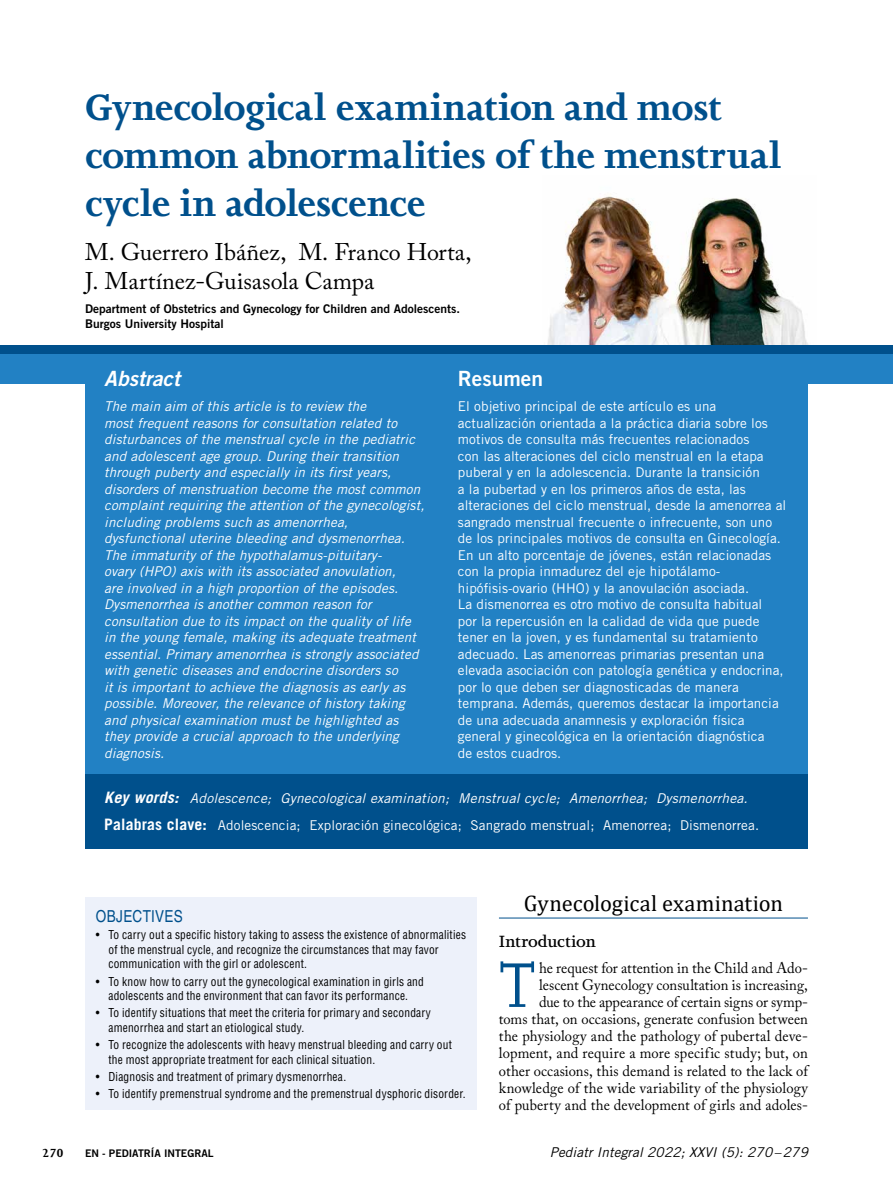
<style>
.page{position:relative;width:893px;height:1191px;background:#fff}
.page>*{position:absolute;margin:0;border:0;box-sizing:border-box;transform-origin:0 0}
.t1{font:72.6px "Joanna MT Std";color:#00508c;scale:.95 1}
.t2{font:700 42px/48px "Joanna MT Std";letter-spacing:-.01em;color:#00508c}
.t3{font:24px/28.8px "Adobe Caslon Pro";letter-spacing:-.005em;color:#000}
.t4{font:22.5px "Cambria";color:#000}
.t5{font:italic 21px "Trade Gothic Bold Two";color:#fff}
.t6{font:21px "Trade Gothic Bold Two";color:#fff}
.t7{font:600 18.75px "Joanna MT Std";letter-spacing:-.015em;color:#000}
.t8{font:condensed 16.5px "Helvetica";letter-spacing:.02em;color:#00508c}
.t9{font:15.3px/17.1px "Adobe Caslon Pro";letter-spacing:.005em;color:#000;text-align:right;scale:.95 1}
.t10{font:13.5px/16.5px "Trade Gothic";letter-spacing:.005em;color:#fff}
.t11{font:italic 13.5px/16.5px "Trade Gothic";letter-spacing:.01em;color:#fff}
.t12{font:italic 13.5px "Trade Gothic";letter-spacing:.01em;color:#000}
.t13{font:700 13.5px "Joanna MT Std";color:#000}
.t14{font:condensed 12px/14.4px "Helvetica";letter-spacing:.02em;color:#000;scale:.95 1}
.t15{font:12px/15px "Trade Gothic Bold Two";color:#000}
.t16{font:10.5px "Trade Gothic Bold Two";color:#000}
.s1{font-weight:700;font-style:italic;font-size:15.75px}
.s2{font-style:italic}
.s3{font-weight:700;font-size:15.75px}
</style>
<div class="page">
<img style="left:542px;top:196px;width:274px;height:150px">
<hr style="left:499px;top:917px;width:309px;height:1px;background:#00508c">
<div style="left:85px;top:354px;width:723px;height:430px;background:#2281c4"></div>
<div style="left:0;top:354px;width:88px;height:30px;background:#2281c4"></div>
<div style="left:772px;top:354px;width:121px;height:30px;background:#2281c4"></div>
<div style="left:0;top:346px;width:893px;height:8px;background:#00508c"></div>
<div style="left:85px;top:774px;width:723px;height:74px;background:#00508c"></div>
<div style="left:85px;top:897px;width:392px;height:213px;background:#edf1fa"></div>
<h2 class="t2" style="left:85px;top:84px;width:698px">Gynecological examination and most common abnormalities of the menstrual cycle in adolescence</h2>
<h3 class="t3" style="left:85px;top:237px;width:388px">M. Guerrero Ibáñez, M. Franco Horta,<br>J. Martínez-Guisasola Campa</h3>
<p class="t15" style="left:85px;top:300px;width:376px">Department of Obstetrics and Gynecology for Children and Adolescents.<br>Burgos University Hospital</p>
<h3 class="t5" style="left:104px;top:365px;width:77px">Abstract</h3>
<p class="t11" style="left:104px;top:398px;width:322px">The main aim of this article is to review the<br>most frequent reasons for consultation related to disturbances of the menstrual cycle in the pediatric and adolescent age group. During their transition through puberty and especially in its first years, disorders of menstruation become the most common complaint requiring the attention of the gynecologist, including problems such as amenorrhea, dysfunctional uterine bleeding and dysmenorrhea.<br>The immaturity of the hypothalamus-pituitary-<br>ovary (HPO) axis with its associated anovulation,<br>are involved in a high proportion of the episodes.<br>Dysmenorrhea is another common reason for consultation due to its impact on the quality of life in the young female, making its adequate treatment essential. Primary amenorrhea is strongly associated with genetic diseases and endocrine disorders so<br>it is important to achieve the diagnosis as early as possible. Moreover, the relevance of history taking and physical examination must be highlighted as they provide a crucial approach to the underlying diagnosis.</p>
<h3 class="t6" style="left:458px;top:365px;width:87px">Resumen</h3>
<p class="t10" style="left:458px;top:398px;width:330px">El objetivo principal de este artículo es una actualización orientada a la práctica diaria sobre los motivos de consulta más frecuentes relacionados<br>con las alteraciones del ciclo menstrual en la etapa puberal y en la adolescencia. Durante la transición<br>a la pubertad y en los primeros años de esta, las alteraciones del ciclo menstrual, desde la amenorrea al sangrado menstrual frecuente o infrecuente, son uno de los principales motivos de consulta en Ginecología.<br>En un alto porcentaje de jóvenes, están relacionadas con la propia inmadurez del eje hipotálamo&shy;hipófisis-ovario (HHO) y la anovulación asociada.<br>La dismenorrea es otro motivo de consulta habitual<br>por la repercusión en la calidad de vida que puede tener en la joven, y es fundamental su tratamiento adecuado. Las amenorreas primarias presentan una elevada asociación con patología genética y endocrina, por lo que deben ser diagnosticadas de manera temprana. Además, queremos destacar la importancia de una adecuada anamnesis y exploración física general y ginecológica en la orientación diagnóstica<br>de estos cuadros.</p>
<p class="t10" style="left:104px;top:785px;width:656px;line-height:26.5px"><span class="s1">Key words:</span> <span class="s2">Adolescence; Gynecological examination; Menstrual cycle; Amenorrhea; Dysmenorrhea.<br></span><span class="s3">Palabras clave:</span> Adolescencia; Exploración ginecológica; Sangrado menstrual; Amenorrea; Dismenorrea.</p>
<p class="t8" style="left:96px;top:906px;width:89px">OBJECTIVES</p>
<p class="t14" style="left:108px;top:927px;width:378px;text-indent:-13px">• To carry out a specific history taking to assess the existence of abnormalities of the menstrual cycle, and recognize the circumstances that may favor communication with the girl or adolescent.</p>
<p class="t14" style="left:96px;top:974px;width:347px;text-align:center">• To know how to carry out the gynecological examination in girls and adolescents and the environment that can favor its performance.</p>
<p class="t14" style="left:108px;top:1005px;width:341px;text-indent:-13px">• To identify situations that meet the criteria for primary and secondary amenorrhea and start an etiological study.</p>
<p class="t14" style="left:108px;top:1037px;width:363px;text-indent:-13px">• To recognize the adolescents with heavy menstrual bleeding and carry out the most appropriate treatment for each clinical situation.</p>
<p class="t14" style="left:96px;top:1069px;width:265px">• Diagnosis and treatment of primary dysmenorrhea.</p>
<p class="t14" style="left:96px;top:1086px;width:391px">• To identify premenstrual syndrome and the premenstrual dysphoric disorder.</p>
<p class="t13" style="left:42px;top:1145px;width:23px">270</p>
<p class="t16" style="left:85px;top:1146px;width:130px">en - PEDIATRÍA INTEGRAL</p>
<h3 class="t4" style="left:524px;top:890px;width:261px">Gynecological examination</h3>
<h3 class="t7" style="left:499px;top:931px;width:98px">Introduction</h3>
<h1 class="t1" style="left:499px;top:946px;width:40px">T</h1>
<p class="t9" style="left:499px;top:958px;width:327px">he request for attention in the Child and Ado&shy;lescent Gynecology consultation is increasing,<br>due to the appearance of certain signs or symp-<br>toms that, on occasions, generate confusion between the physiology and the pathology of pubertal deve&shy;lopment, and require a more specific study; but, on other occasions, this demand is related to the lack of knowledge of the wide variability of the physiology of puberty and the development of girls and adoles-</p>
<p class="t12" style="left:550px;top:1143px;width:260px">Pediatr Integral 2022; XXVI (5): 270–279</p>
</div>
